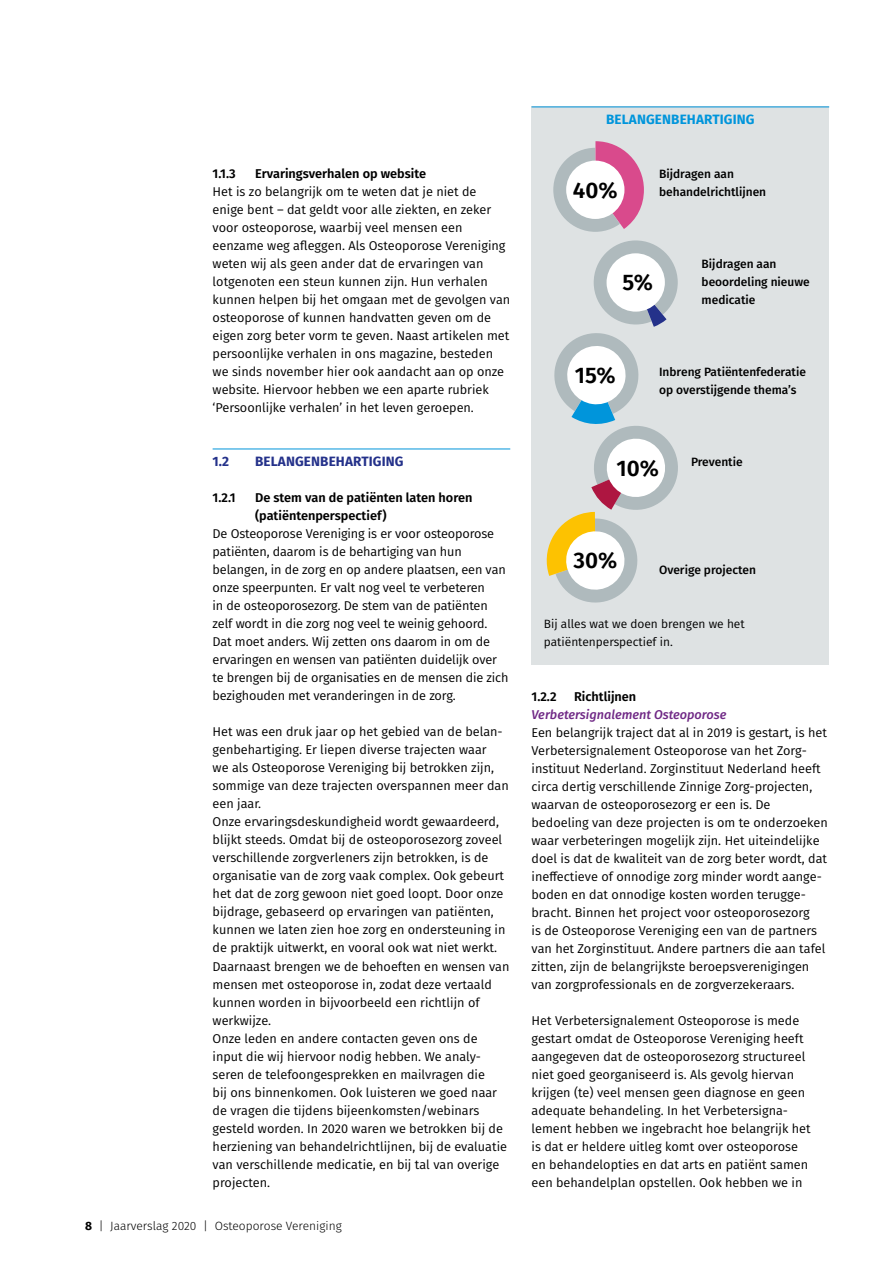
<style>
.page{position:relative;width:893px;height:1263px;background:#fff}
.page>*{position:absolute;margin:0;border:0;box-sizing:border-box;transform-origin:0 0}
.t1{font:600 22.5px "Fira Sans";color:#000}
.t2{font:700 13.5px "Fira Sans";letter-spacing:.01em;color:#24318a}
.t3{font:700 13.5px "Fira Sans";letter-spacing:.01em;color:#0095db}
.t4{font:12.75px/18px "Fira Sans";color:#000}
.t5{font:600 12.75px/18px "Fira Sans";color:#000}
.t6{font:italic 500 12.75px "Fira Sans";color:#702986}
.t7{font:500 12px/18px "Fira Sans";color:#000}
.t8{font:12px/18px "Fira Sans";color:#000}
.t9{font:300 12px "Fira Sans";color:#000}
.s1{font-weight:700}
</style>
<div class="page">
<hr style="left:213px;top:449px;width:297px;height:1px;background:#0095db">
<div style="left:531px;top:106px;width:298px;height:558px;background:#dee2e3"></div>
<svg style="left:546px;top:141px;width:132px;height:462px"></svg>
<hr style="left:531px;top:107px;width:298px;height:1px;background:#0095db">
<p class="t5" style="left:213px;top:164px;width:25px">1.1.3</p>
<p class="t5" style="left:255px;top:164px;width:172px">Ervaringsverhalen op website</p>
<p class="t4" style="left:213px;top:183px;width:299px">Het is zo belangrijk om te weten dat je niet de enige bent – dat geldt voor alle ziekten, en zeker voor osteoporose, waarbij veel mensen een eenzame weg afleggen. Als Osteoporose Vereniging weten wij als geen ander dat de ervaringen van lotgenoten een steun kunnen zijn. Hun verhalen kunnen helpen bij het omgaan met de gevolgen van osteoporose of kunnen handvatten geven om de eigen zorg beter vorm te geven. Naast artikelen met persoonlijke verhalen in ons magazine, besteden we sinds november hier ook aandacht aan op onze website. Hiervoor hebben we een aparte rubriek ‘Persoonlijke verhalen’ in het leven geroepen.</p>
<p class="t2" style="left:213px;top:450px;width:18px">1.2</p>
<p class="t2" style="left:255px;top:450px;width:150px">BELANGENBEHARTIGING</p>
<p class="t5" style="left:213px;top:488px;width:25px">1.2.1</p>
<p class="t5" style="left:255px;top:488px;width:219px">De stem van de patiënten laten horen (patiëntenperspectief)</p>
<p class="t4" style="left:213px;top:525px;width:297px">De Osteoporose Vereniging is er voor osteoporose patiënten, daarom is de behartiging van hun belangen, in de zorg en op andere plaatsen, een van onze speerpunten. Er valt nog veel te verbeteren<br>in de osteoporosezorg. De stem van de patiënten zelf wordt in die zorg nog veel te weinig gehoord.<br>Dat moet anders. Wij zetten ons daarom in om de ervaringen en wensen van patiënten duidelijk over te brengen bij de organisaties en de mensen die zich bezighouden met veranderingen in de zorg.</p>
<p class="t4" style="left:213px;top:723px;width:298px">Het was een druk jaar op het gebied van de belan&shy;genbehartiging. Er liepen diverse trajecten waar<br>we als Osteoporose Vereniging bij betrokken zijn, sommige van deze trajecten overspannen meer dan een jaar.<br>Onze ervaringsdeskundigheid wordt gewaardeerd, blijkt steeds. Omdat bij de osteoporosezorg zoveel verschillende zorgverleners zijn betrokken, is de organisatie van de zorg vaak complex. Ook gebeurt het dat de zorg gewoon niet goed loopt. Door onze bijdrage, gebaseerd op ervaringen van patiënten, kunnen we laten zien hoe zorg en ondersteuning in de praktijk uitwerkt, en vooral ook wat niet werkt.<br>Daarnaast brengen we de behoeften en wensen van mensen met osteoporose in, zodat deze vertaald kunnen worden in bijvoorbeeld een richtlijn of werkwijze.<br>Onze leden en andere contacten geven ons de input die wij hiervoor nodig hebben. We analy&shy;seren de telefoongesprekken en mailvragen die<br>bij ons binnenkomen. Ook luisteren we goed naar de vragen die tijdens bijeenkomsten/webinars gesteld worden. In 2020 waren we betrokken bij de herziening van behandelrichtlijnen, bij de evaluatie van verschillende medicatie, en bij tal van overige projecten.</p>
<p class="t9" style="left:85px;top:1217px;width:258px"><span class="s1">8</span> | Jaarverslag 2020 | Osteoporose Vereniging</p>
<p class="t3" style="left:606px;top:108px;width:150px">BELANGENBEHARTIGING</p>
<h1 class="t1" style="left:573px;top:171px;width:46px">40%</h1>
<p class="t7" style="left:659px;top:165px;width:109px">Bijdragen aan behandelrichtlijnen</p>
<h1 class="t1" style="left:623px;top:264px;width:32px">5%</h1>
<p class="t7" style="left:702px;top:255px;width:110px">Bijdragen aan beoordeling nieuwe medicatie</p>
<h1 class="t1" style="left:575px;top:357px;width:42px">15%</h1>
<p class="t7" style="left:659px;top:363px;width:148px">Inbreng Patiëntenfederatie op overstijgende thema’s</p>
<h1 class="t1" style="left:617px;top:449px;width:44px">10%</h1>
<p class="t7" style="left:691px;top:453px;width:53px">Preventie</p>
<h1 class="t1" style="left:573px;top:542px;width:45px">30%</h1>
<p class="t7" style="left:659px;top:561px;width:98px">Overige projecten</p>
<p class="t8" style="left:544px;top:615px;width:202px">Bij alles wat we doen brengen we het patiëntenperspectief in.</p>
<p class="t5" style="left:532px;top:686px;width:26px">1.2.2</p>
<p class="t5" style="left:574px;top:686px;width:64px">Richtlijnen</p>
<p class="t6" style="left:532px;top:704px;width:197px">Verbetersignalement Osteoporose</p>
<p class="t4" style="left:532px;top:723px;width:298px">Een belangrijk traject dat al in 2019 is gestart, is het Verbetersignalement Osteoporose van het Zorg-- instituut Nederland. Zorginstituut Nederland heeft circa dertig verschillende Zinnige Zorg-projecten, waarvan de osteoporosezorg er een is. De bedoeling van deze projecten is om te onderzoeken waar verbeteringen mogelijk zijn. Het uiteindelijke doel is dat de kwaliteit van de zorg beter wordt, dat ineffectieve of onnodige zorg minder wordt aange&shy;boden en dat onnodige kosten worden terugge&shy;bracht. Binnen het project voor osteoporosezorg<br>is de Osteoporose Vereniging een van de partners van het Zorginstituut. Andere partners die aan tafel zitten, zijn de belangrijkste beroepsverenigingen van zorgprofessionals en de zorgverzekeraars.</p>
<p class="t4" style="left:532px;top:1011px;width:281px">Het Verbetersignalement Osteoporose is mede gestart omdat de Osteoporose Vereniging heeft aangegeven dat de osteoporosezorg structureel niet goed georganiseerd is. Als gevolg hiervan krijgen (te) veel mensen geen diagnose en geen adequate behandeling. In het Verbetersigna&shy;lement hebben we ingebracht hoe belangrijk het is dat er heldere uitleg komt over osteoporose en behandelopties en dat arts en patiënt samen een behandelplan opstellen. Ook hebben we in</p>
</div>
